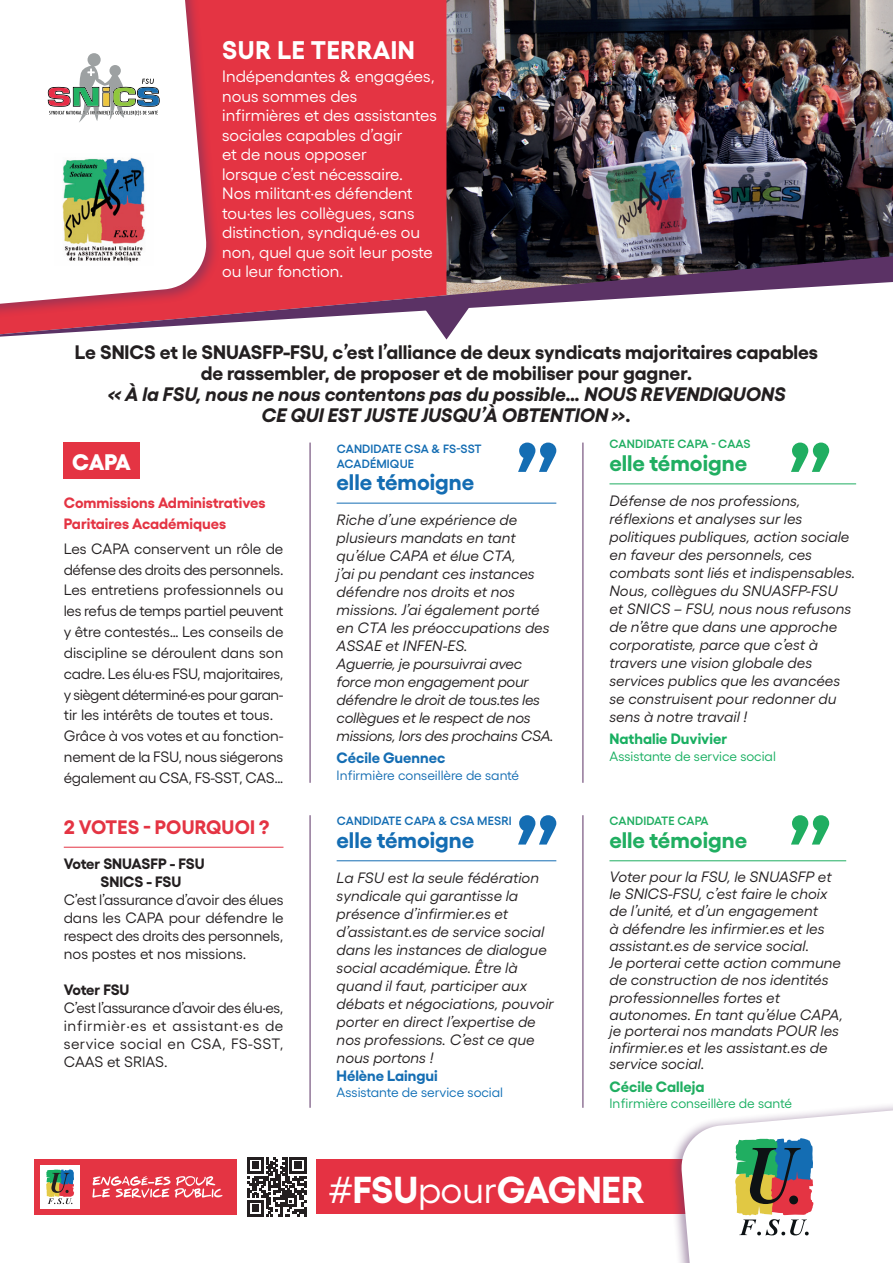
<style>
.page{position:relative;width:893px;height:1263px;background:#fff}
.page>*{position:absolute;margin:0;border:0;box-sizing:border-box;transform-origin:0 0}
.t1{font:700 37.5px "Gellix";color:#fff}
.t2{font:700 25.5px "Gellix";letter-spacing:.02em;color:#fff}
.t3{font:700 22.5px "Gellix";color:#146db3}
.t4{font:700 22.5px "Gellix";color:#20ae61}
.t5{font:800 22.5px "Gellix";color:#fff}
.t6{font:700 19.5px/21px "Gellix";color:#231f20;text-align:center}
.t7{font:italic 700 19.5px/21px "Gellix";color:#231f20;text-align:center}
.t8{font:700 19.5px "Gellix";letter-spacing:.01em;color:#e43443}
.t9{font:16.5px/19.5px "Gellix";color:#fff}
.t10{font:italic 15px/18px "Gellix";color:#231f20}
.t11{font:15px/20.9px "Gellix";letter-spacing:-.015em;color:#231f20;text-align:justify}
.t12{font:700 15px/20.9px "Gellix";color:#e43443}
.t13{font:700 15px/18px "Gellix";letter-spacing:-.005em;color:#231f20}
.t14{font:700 15px "Gellix";color:#146db3}
.t15{font:700 15px "Gellix";color:#18af61}
.t16{font:700 15px "Gellix";color:#20ae61}
.t17{font:13.5px "Gellix";color:#18af61}
.t18{font:13.5px "Gellix";color:#146db3}
.t19{font:13.5px "Gellix";color:#0e6eb6}
.t20{font:600 12px/15px "Gellix";letter-spacing:.01em;color:#146db3}
.t21{font:600 12px "Gellix";letter-spacing:.01em;color:#20ae61}
.s1{font-weight:400}
</style>
<div class="page">
<div style="left:220px;top:0;width:226px;height:256px;background:#e43443"></div>
<img style="left:446px;top:0;width:447px;height:256px">
<svg style="left:0;top:256px;width:893px;height:81px"></svg>
<svg style="left:418px;top:299px;width:57px;height:40px"></svg>
<div style="left:64px;top:443px;width:76px;height:36px;background:#e43443"></div>
<hr style="left:310px;top:443px;width:1px;height:340px;background:#5b3265">
<hr style="left:310px;top:815px;width:1px;height:293px;background:#5b3265">
<hr style="left:582px;top:443px;width:1px;height:340px;background:#5b3265">
<hr style="left:582px;top:815px;width:1px;height:293px;background:#5b3265">
<hr style="left:64px;top:847px;width:219px;height:1px;background:#e43443">
<hr style="left:337px;top:860px;width:219px;height:1px;background:#146db3">
<hr style="left:337px;top:503px;width:219px;height:1px;background:#146db3">
<hr style="left:609px;top:860px;width:237px;height:1px;background:#20ae61">
<hr style="left:609px;top:483px;width:247px;height:1px;background:#20ae61">
<svg style="left:518px;top:815px;width:38px;height:29px"></svg>
<svg style="left:518px;top:443px;width:38px;height:29px"></svg>
<svg style="left:791px;top:815px;width:38px;height:29px"></svg>
<svg style="left:791px;top:443px;width:38px;height:29px"></svg>
<div style="left:0;top:0;width:220px;height:322px;background:#5b3265;opacity:.5"></div>
<svg style="left:0;top:0;width:208px;height:309px"></svg>
<img style="left:54px;top:153px;width:99px;height:113px">
<svg style="left:48px;top:53px;width:112px;height:70px"></svg>
<div style="left:316px;top:1159px;width:382px;height:55px;background:#e53243"></div>
<div style="left:34px;top:1159px;width:204px;height:55px;background:#e43443"></div>
<div style="left:40px;top:1165px;width:40px;height:43px;background:#fff"></div>
<svg style="left:46px;top:1169px;width:28px;height:35px"></svg>
<svg style="left:92px;top:1176px;width:131px;height:22px"></svg>
<svg style="left:247px;top:1157px;width:59px;height:59px"></svg>
<div style="left:668px;top:1100px;width:225px;height:163px;background:#5b3265;opacity:.5"></div>
<svg style="left:680px;top:1108px;width:213px;height:155px"></svg>
<h2 class="t2" style="left:222px;top:29px;width:194px">SUR LE TERRAIN</h2>
<p class="t9" style="left:222px;top:65px;width:216px">Indépendantes &amp; engagées, nous sommes des infirmières et des assistantes sociales capables d’agir<br>et de nous opposer<br>lorsque c’est nécessaire.<br>Nos militant·es défendent tou·tes les collègues, sans distinction, syndiqué·es ou non, quel que soit leur poste ou leur fonction.</p>
<h3 class="t6" style="left:75px;top:340px;width:745px">Le SNICS et le SNUASFP-FSU, c’est l’alliance de deux syndicats majoritaires capables de rassembler, de proposer et de mobiliser pour gagner.</h3>
<h3 class="t7" style="left:107px;top:382px;width:680px">« À la FSU, nous ne nous contentons pas du possible… NOUS REVENDIQUONS<br>CE QUI EST JUSTE JUSQU’À OBTENTION ».</h3>
<h3 class="t5" style="left:72px;top:444px;width:60px">CAPA</h3>
<p class="t12" style="left:64px;top:490px;width:203px">Commissions Administratives<br>Paritaires Académiques</p>
<p class="t11" style="left:64px;top:537px;width:221px;text-align:left">Les CAPA conservent un rôle de défense des droits des personnels.<br>Les entretiens professionnels ou les refus de temps partiel peuvent y être contestés… Les conseils de discipline se déroulent dans son cadre. Les élu·es FSU, majoritaires, y siègent déterminé·es pour garan&shy;tir les intérêts de toutes et tous.<br>Grâce à vos votes et au fonction&shy;nement de la FSU, nous siégerons également au CSA, FS-SST, CAS…</p>
<h3 class="t8" style="left:64px;top:811px;width:207px">2 VOTES - POURQUOI ?</h3>
<p class="t13" style="left:100px;top:853px;width:106px;text-indent:-37px">Voter SNUASFP - FSU<br>SNICS - FSU</p>
<p class="t11" style="left:64px;top:889px;width:221px;line-height:18px">C’est l’assurance d’avoir des élues dans les CAPA pour défendre le respect des droits des personnels, nos postes et nos missions.</p>
<p class="t13" style="left:64px;top:979px;width:67px">Voter FSU</p>
<p class="t11" style="left:64px;top:997px;width:221px;line-height:18px">C’est l’assurance d’avoir des élu.es, infirmièr.es et assistant.es de service social en CSA, FS-SST, CAAS et SRIAS.</p>
<p class="t21" style="left:610px;top:435px;width:143px">CANDIDATE CAPA - CAAS</p>
<h3 class="t4" style="left:609px;top:445px;width:139px">elle témoigne</h3>
<p class="t10" style="left:609px;top:490px;width:247px">Défense de nos professions, réflexions et analyses sur les politiques publiques, action sociale en faveur des personnels, ces combats sont liés et indispensables.<br>Nous, collègues du SNUASFP-FSU<br>et SNICS – FSU, nous nous refusons de n’être que dans une approche corporatiste, parce que c’est à travers une vision globale des services publics que les avancées se construisent pour redonner du sens à notre travail !</p>
<p class="t15" style="left:609px;top:727px;width:119px">Nathalie Duvivier</p>
<p class="t17" style="left:609px;top:745px;width:168px">Assistante de service social</p>
<p class="t20" style="left:337px;top:439px;width:147px">CANDIDATE CSA &amp; FS-SST<br>ACADÉMIQUE</p>
<h3 class="t3" style="left:337px;top:464px;width:139px">elle témoigne</h3>
<p class="t10" style="left:337px;top:509px;width:219px">Riche d’une expérience de plusieurs mandats en tant qu’élue CAPA et élue CTA,<br>j’ai pu pendant ces instances défendre nos droits et nos missions. J’ai également porté en CTA les préoccupations des<br>ASSAE et INFEN-ES.<br>Aguerrie, je poursuivrai avec force mon engagement pour défendre le droit de tous.tes les collègues et le respect de nos missions, lors des prochains CSA.</p>
<p class="t14" style="left:337px;top:746px;width:110px">Cécile Guennec</p>
<p class="t18" style="left:337px;top:765px;width:184px">Infirmière conseillère de santé</p>
<p class="t20" style="left:337px;top:812px;width:177px">CANDIDATE CAPA &amp; CSA MESRI</p>
<h3 class="t3" style="left:337px;top:822px;width:139px">elle témoigne</h3>
<p class="t10" style="left:337px;top:867px;width:219px">La FSU est la seule fédération syndicale qui garantisse la présence d’infirmier.es et d’assistant.es de service social dans les instances de dialogue social académique. Être là quand il faut, participer aux débats et négociations, pouvoir porter en direct l’expertise de nos professions. C’est ce que nous portons !</p>
<p class="t14" style="left:337px;top:1063px;width:103px">Hélène Laingui</p>
<p class="t19" style="left:337px;top:1082px;width:168px">Assistante de service social</p>
<p class="t21" style="left:610px;top:811px;width:101px">CANDIDATE CAPA</p>
<h3 class="t4" style="left:609px;top:822px;width:139px">elle témoigne</h3>
<p class="t10" style="left:609px;top:867px;width:235px;line-height:17.1px">Voter pour la FSU, le SNUASFP et le SNICS-FSU, c’est faire le choix de l’unité, et d’un engagement<br>à défendre les infirmier.es et les assistant.es de service social.<br>Je porterai cette action commune de construction de nos identités professionnelles fortes et autonomes. En tant qu’élue CAPA, je porterai nos mandats POUR les infirmier.es et les assistant.es de service social.</p>
<p class="t16" style="left:609px;top:1074px;width:96px">Cécile Calleja</p>
<p class="t17" style="left:609px;top:1093px;width:184px">Infirmière conseillère de santé</p>
<h1 class="t1" style="left:329px;top:1159px;width:318px"><span class="s1">#</span>FSU<span class="s1">pour</span>GAGNER</h1>
</div>
